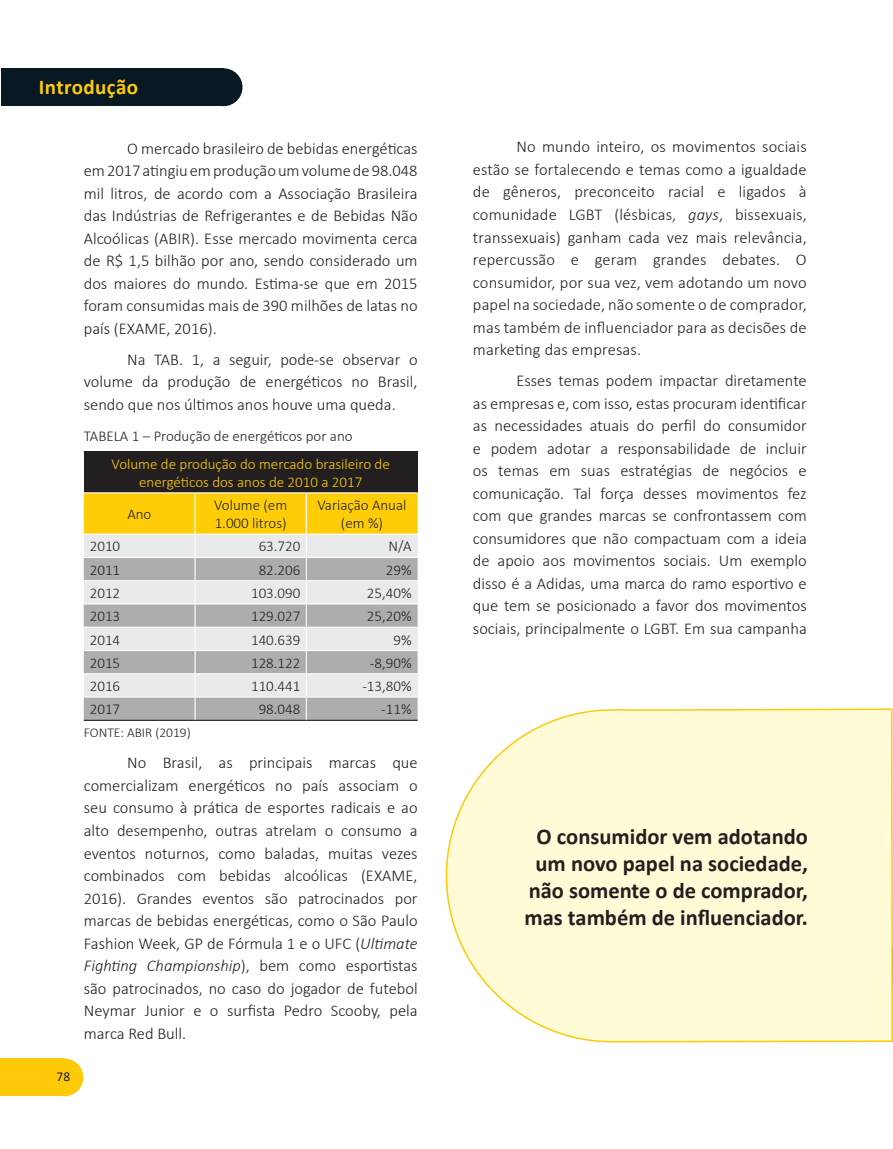
<style>
.page{position:relative;width:893px;height:1149px;background:#fff}
.page>*{position:absolute;margin:0;border:0;box-sizing:border-box;transform-origin:0 0}
.Olho{font:700 22.5px/27px "Calibri";color:#231f20;text-align:center}
.T1_copy{font:700 21px "Calibri";letter-spacing:.02em;color:#feca0a}
.Texto_PN{font:300 16.5px/22.5px "Calibri";color:#231f20;text-align:justify}
.Texto_Tabelas{font:300 15px/18px "Calibri";color:#231f20}
.Texto_Tabelas-2{font:300 15px/18px "Calibri";color:#fecd08;text-align:center}
.Texto_PN-2{font:300 15px "Calibri";color:#231f20}
.Texto_PN-3{font:300 13.5px "Calibri";color:#231f20}
.t1{font:13.5px "Calibri";color:#231f20}
.s1{font-style:italic}
</style>
<div class="page">
<div style="left:0;top:1058px;width:64px;height:37px;background:#feca0a"></div>
<div style="left:46px;top:1058px;width:37px;height:37px;background:#feca0a;border-radius:50%"></div>
<div style="left:1px;top:68px;width:223px;height:38px;background:#071822"></div>
<div style="left:205px;top:68px;width:37px;height:38px;background:#071822;border-radius:50%"></div>
<div style="left:84px;top:451px;width:334px;height:41px;background:#231f20"></div>
<hr style="left:84px;top:719px;width:111px;height:1px;background:#231f20">
<hr style="left:195px;top:719px;width:111px;height:1px;background:#231f20">
<hr style="left:306px;top:719px;width:112px;height:1px;background:#231f20">
<svg style="left:84px;top:492px;width:334px;height:227px;background:#d6cead"></svg>
<svg style="left:445px;top:708px;width:448px;height:334px;background:#fefad6"></svg>
<p class="T1_copy" style="left:39px;top:72px;width:101px">Introdução</p>
<p class="t1" style="left:56px;top:1066px;width:15px">78</p>
<p class="Texto_PN" style="left:84px;top:137px;width:335px;text-indent:44px">O mercado brasileiro de bebidas energéticas em2017atingiuemproduçãoumvolumede98.048 mil litros, de acordo com a Associação Brasileira das Indústrias de Refrigerantes e de Bebidas Não Alcoólicas (ABIR). Esse mercado movimenta cerca de R$ 1,5 bilhão por ano, sendo considerado um dos maiores do mundo. Estima-se que em 2015 foram consumidas mais de 390 milhões de latas no país (EXAME, 2016).</p>
<p class="Texto_PN" style="left:84px;top:348px;width:335px;text-indent:44px">Na TAB. 1, a seguir, pode-se observar o volume da produção de energéticos no Brasil, sendo que nos últimos anos houve uma queda.</p>
<p class="Texto_PN-2" style="left:84px;top:426px;width:270px">TABELA 1 – Produção de energéticos por ano</p>
<p class="Texto_Tabelas-2" style="left:112px;top:454px;width:280px">Volume de produção do mercado brasileiro de energéticos dos anos de 2010 a 2017</p>
<p class="Texto_Tabelas" style="left:127px;top:505px;width:26px">Ano</p>
<p class="Texto_Tabelas" style="left:214px;top:496px;width:75px">Volume (em<br>1.000 litros)</p>
<p class="Texto_Tabelas" style="left:317px;top:496px;width:91px;text-align:center">Variação Anual (em %)</p>
<p class="Texto_Tabelas" style="left:90px;top:537px;width:32px">2010</p>
<p class="Texto_Tabelas" style="left:259px;top:537px;width:43px">63.720</p>
<p class="Texto_Tabelas" style="left:389px;top:537px;width:25px">N/A</p>
<p class="Texto_Tabelas" style="left:90px;top:560px;width:32px">2011</p>
<p class="Texto_Tabelas" style="left:259px;top:560px;width:43px">82.206</p>
<p class="Texto_Tabelas" style="left:386px;top:560px;width:27px">29%</p>
<p class="Texto_Tabelas" style="left:90px;top:583px;width:32px">2012</p>
<p class="Texto_Tabelas" style="left:251px;top:583px;width:51px">103.090</p>
<p class="Texto_Tabelas" style="left:367px;top:583px;width:46px">25,40%</p>
<p class="Texto_Tabelas" style="left:90px;top:607px;width:32px">2013</p>
<p class="Texto_Tabelas" style="left:251px;top:607px;width:51px">129.027</p>
<p class="Texto_Tabelas" style="left:367px;top:607px;width:46px">25,20%</p>
<p class="Texto_Tabelas" style="left:90px;top:630px;width:32px">2014</p>
<p class="Texto_Tabelas" style="left:251px;top:630px;width:51px">140.639</p>
<p class="Texto_Tabelas" style="left:393px;top:630px;width:20px">9%</p>
<p class="Texto_Tabelas" style="left:90px;top:653px;width:32px">2015</p>
<p class="Texto_Tabelas" style="left:251px;top:653px;width:51px">128.122</p>
<p class="Texto_Tabelas" style="left:370px;top:653px;width:43px">-8,90%</p>
<p class="Texto_Tabelas" style="left:90px;top:676px;width:32px">2016</p>
<p class="Texto_Tabelas" style="left:251px;top:676px;width:51px">110.441</p>
<p class="Texto_Tabelas" style="left:362px;top:676px;width:51px">-13,80%</p>
<p class="Texto_Tabelas" style="left:90px;top:700px;width:32px">2017</p>
<p class="Texto_Tabelas" style="left:259px;top:700px;width:43px">98.048</p>
<p class="Texto_Tabelas" style="left:381px;top:700px;width:32px">-11%</p>
<p class="Texto_PN-3" style="left:84px;top:724px;width:109px">FONTE: ABIR (2019)</p>
<p class="Texto_PN" style="left:84px;top:751px;width:335px;text-indent:44px">No Brasil, as principais marcas que comercializam energéticos no país associam o seu consumo à prática de esportes radicais e ao alto desempenho, outras atrelam o consumo a eventos noturnos, como baladas, muitas vezes combinados com bebidas alcoólicas (EXAME, 2016). Grandes eventos são patrocinados por marcas de bebidas energéticas, como o São Paulo Fashion Week, GP de Fórmula 1 e o UFC (<span class="s1">Ultimate Fighting Championship</span>), bem como esportistas são patrocinados, no caso do jogador de futebol Neymar Junior e o surfista Pedro Scooby, pela marca Red Bull.</p>
<p class="Texto_PN" style="left:473px;top:135px;width:335px;text-indent:44px">No mundo inteiro, os movimentos sociais estão se fortalecendo e temas como a igualdade de gêneros, preconceito racial e ligados à comunidade LGBT (lésbicas, <span class="s1">gays</span>, bissexuais, transsexuais) ganham cada vez mais relevância, repercussão e geram grandes debates. O consumidor, por sua vez, vem adotando um novo papel na sociedade, não somente o de comprador, mas também de influenciador para as decisões de marketing das empresas.</p>
<p class="Texto_PN" style="left:473px;top:369px;width:335px;text-indent:44px">Esses temas podem impactar diretamente as empresas e, com isso, estas procuram identificar as necessidades atuais do perfil do consumidor e podem adotar a responsabilidade de incluir os temas em suas estratégias de negócios e comunicação. Tal força desses movimentos fez com que grandes marcas se confrontassem com consumidores que não compactuam com a ideia de apoio aos movimentos sociais. Um exemplo disso é a Adidas, uma marca do ramo esportivo e que tem se posicionado a favor dos movimentos sociais, principalmente o LGBT. Em sua campanha</p>
<p class="Olho" style="left:524px;top:822px;width:285px">O consumidor vem adotando um novo papel na sociedade, não somente o de comprador, mas também de influenciador.</p>
</div>
